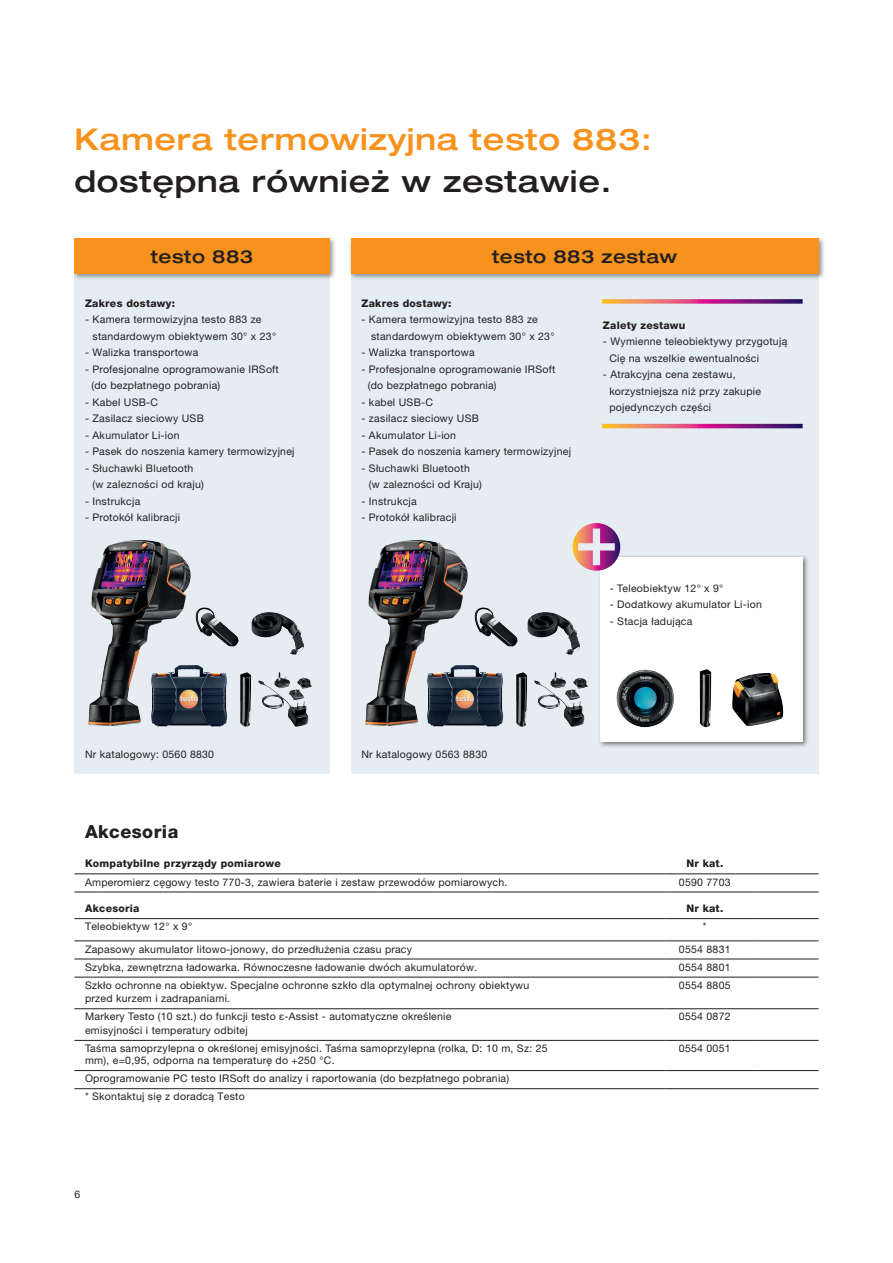
<style>
.page{position:relative;width:893px;height:1263px;background:#fff}
.page>*{position:absolute;margin:0;border:0;box-sizing:border-box;transform-origin:0 0}
.t1{font:500 expanded 30px "Helvetica Neue LTW1 G";letter-spacing:.025em;color:#f7931d}
.t2{font:500 expanded 30px "Helvetica Neue LTW1 G";letter-spacing:.025em;color:#231f20}
.t3{font:500 expanded 18px "Helvetica Neue LTW1 G";letter-spacing:.025em;color:#231f20}
.t4{font:800 18px "Helvetica Neue LTW1 G";letter-spacing:.025em;color:#231f20}
.t5{font:10.5px/16.5px "Helvetica Neue LTW1 G";letter-spacing:.025em;color:#231f20}
.t6{font:800 10.5px "Helvetica Neue LTW1 G";letter-spacing:.025em;color:#231f20}
</style>
<div class="page">
<div style="left:351px;top:264px;width:468px;height:510px;background:#e5edf2"></div>
<div style="left:348px;top:236px;width:477px;height:45px;background:#231f20;opacity:.5"></div>
<div style="left:351px;top:238px;width:468px;height:36px;background:#f7931d"></div>
<div style="left:598px;top:555px;width:212px;height:193px;background:#231f20;opacity:.6"></div>
<div style="left:600px;top:557px;width:203px;height:185px;background:#fff"></div>
<div style="left:74px;top:264px;width:256px;height:510px;background:#e5edf2"></div>
<svg style="left:602px;top:424px;width:201px;height:4px"></svg>
<svg style="left:602px;top:299px;width:201px;height:5px"></svg>
<img style="left:88px;top:540px;width:103px;height:186px">
<img style="left:365px;top:540px;width:103px;height:186px">
<img style="left:617px;top:669px;width:57px;height:58px">
<img style="left:700px;top:669px;width:11px;height:58px">
<img style="left:732px;top:673px;width:51px;height:53px">
<img style="left:151px;top:665px;width:76px;height:62px">
<img style="left:252px;top:612px;width:52px;height:42px">
<img style="left:240px;top:672px;width:11px;height:55px">
<img style="left:258px;top:672px;width:54px;height:43px">
<img style="left:427px;top:665px;width:76px;height:62px">
<img style="left:528px;top:612px;width:52px;height:42px">
<img style="left:516px;top:672px;width:11px;height:55px">
<img style="left:534px;top:672px;width:54px;height:43px">
<svg style="left:573px;top:523px;width:47px;height:48px"></svg>
<div style="left:72px;top:236px;width:264px;height:45px;background:#231f20;opacity:.5"></div>
<div style="left:74px;top:238px;width:256px;height:36px;background:#f7931d"></div>
<img style="left:196px;top:607px;width:43px;height:39px">
<img style="left:475px;top:607px;width:43px;height:39px">
<hr style="left:74px;top:918px;width:591px;height:1px;background:#231f20">
<hr style="left:665px;top:918px;width:90px;height:1px;background:#231f20">
<hr style="left:755px;top:918px;width:64px;height:1px;background:#231f20">
<hr style="left:74px;top:940px;width:591px;height:1px;background:#231f20">
<hr style="left:665px;top:940px;width:90px;height:1px;background:#231f20">
<hr style="left:755px;top:940px;width:64px;height:1px;background:#231f20">
<hr style="left:74px;top:959px;width:591px;height:1px;background:#231f20">
<hr style="left:665px;top:959px;width:90px;height:1px;background:#231f20">
<hr style="left:755px;top:959px;width:64px;height:1px;background:#231f20">
<hr style="left:74px;top:977px;width:591px;height:1px;background:#231f20">
<hr style="left:665px;top:977px;width:90px;height:1px;background:#231f20">
<hr style="left:755px;top:977px;width:64px;height:1px;background:#231f20">
<hr style="left:74px;top:1008px;width:591px;height:1px;background:#231f20">
<hr style="left:665px;top:1008px;width:90px;height:1px;background:#231f20">
<hr style="left:755px;top:1008px;width:64px;height:1px;background:#231f20">
<hr style="left:74px;top:1040px;width:591px;height:1px;background:#231f20">
<hr style="left:665px;top:1040px;width:90px;height:1px;background:#231f20">
<hr style="left:755px;top:1040px;width:64px;height:1px;background:#231f20">
<hr style="left:74px;top:1070px;width:591px;height:1px;background:#231f20">
<hr style="left:665px;top:1070px;width:90px;height:1px;background:#231f20">
<hr style="left:755px;top:1070px;width:64px;height:1px;background:#231f20">
<hr style="left:74px;top:1088px;width:591px;height:1px;background:#231f20">
<hr style="left:665px;top:1088px;width:90px;height:1px;background:#231f20">
<hr style="left:755px;top:1088px;width:64px;height:1px;background:#231f20">
<hr style="left:74px;top:891px;width:591px;height:1px;background:#231f20">
<hr style="left:665px;top:891px;width:90px;height:1px;background:#231f20">
<hr style="left:755px;top:891px;width:64px;height:1px;background:#231f20">
<hr style="left:74px;top:873px;width:591px;height:1px;background:#231f20">
<hr style="left:665px;top:873px;width:90px;height:1px;background:#231f20">
<hr style="left:755px;top:873px;width:64px;height:1px;background:#231f20">
<h1 class="t1" style="left:74px;top:120px;width:579px">Kamera termowizyjna testo 883:</h1>
<h1 class="t2" style="left:74px;top:162px;width:538px">dostępna również w zestawie.</h1>
<h2 class="t3" style="left:151px;top:245px;width:104px">testo 883</h2>
<h2 class="t3" style="left:492px;top:245px;width:187px">testo 883 zestaw</h2>
<p class="t6" style="left:85px;top:297px;width:92px">Zakres dostawy:</p>
<p class="t5" style="left:93px;top:311px;width:185px;text-indent:-8px">- Kamera termowizyjna testo 883 ze standardowym obiektywem 30° x 23°</p>
<p class="t5" style="left:85px;top:344px;width:115px">- Walizka transportowa</p>
<p class="t5" style="left:91px;top:361px;width:189px;text-indent:-6px">- Profesjonalne oprogramowanie IRSoft (do bezpłatnego pobrania)</p>
<p class="t5" style="left:85px;top:394px;width:75px">- Kabel USB-C</p>
<p class="t5" style="left:85px;top:410px;width:120px">- Zasilacz sieciowy USB</p>
<p class="t5" style="left:85px;top:427px;width:96px">- Akumulator Li-ion</p>
<p class="t5" style="left:85px;top:443px;width:211px">- Pasek do noszenia kamery termowizyjnej</p>
<p class="t5" style="left:93px;top:460px;width:113px;text-indent:-8px">- Słuchawki Bluetooth (w zalezności od kraju)</p>
<p class="t5" style="left:85px;top:492px;width:57px">- Instrukcja</p>
<p class="t5" style="left:85px;top:509px;width:97px">- Protokół kalibracji</p>
<p class="t6" style="left:361px;top:297px;width:92px">Zakres dostawy:</p>
<p class="t5" style="left:371px;top:311px;width:185px;text-indent:-10px">- Kamera termowizyjna testo 883 ze standardowym obiektywem 30° x 23°</p>
<p class="t5" style="left:361px;top:344px;width:115px">- Walizka transportowa</p>
<p class="t5" style="left:368px;top:360px;width:189px;text-indent:-6px">- Profesjonalne oprogramowanie IRSoft (do bezpłatnego pobrania)</p>
<p class="t5" style="left:361px;top:393px;width:73px">- kabel USB-C</p>
<p class="t5" style="left:361px;top:410px;width:119px">- zasilacz sieciowy USB</p>
<p class="t5" style="left:361px;top:426px;width:96px">- Akumulator Li-ion</p>
<p class="t5" style="left:361px;top:443px;width:211px">- Pasek do noszenia kamery termowizyjnej</p>
<p class="t5" style="left:369px;top:459px;width:114px;text-indent:-8px">- Słuchawki Bluetooth (w zalezności od Kraju)</p>
<p class="t5" style="left:361px;top:492px;width:57px">- Instrukcja</p>
<p class="t5" style="left:361px;top:509px;width:97px">- Protokół kalibracji</p>
<p class="t6" style="left:603px;top:319px;width:84px">Zalety zestawu</p>
<p class="t5" style="left:609px;top:333px;width:179px;text-indent:-6px">- Wymienne teleobiektywy przygotują<br>Cię na wszelkie ewentualności</p>
<p class="t5" style="left:609px;top:366px;width:153px;text-indent:-6px">- Atrakcyjna cena zestawu, korzystniejsza niż przy zakupie pojedynczych części</p>
<p class="t5" style="left:610px;top:579px;width:115px">- Teleobiektyw 12° x 9°</p>
<p class="t5" style="left:610px;top:596px;width:154px">- Dodatkowy akumulator Li-ion</p>
<p class="t5" style="left:610px;top:612px;width:84px">- Stacja ładująca</p>
<p class="t5" style="left:85px;top:746px;width:131px">Nr katalogowy: 0560 8830</p>
<p class="t5" style="left:361px;top:746px;width:127px">Nr katalogowy 0563 8830</p>
<h2 class="t4" style="left:85px;top:821px;width:95px">Akcesoria</h2>
<p class="t6" style="left:85px;top:857px;width:197px">Kompatybilne przyrządy pomiarowe</p>
<p class="t6" style="left:686px;top:857px;width:38px">Nr kat.</p>
<p class="t5" style="left:85px;top:873px;width:424px">Amperomierz cęgowy testo 770-3, zawiera baterie i zestaw przewodów pomiarowych.</p>
<p class="t5" style="left:679px;top:873px;width:53px">0590 7703</p>
<p class="t6" style="left:85px;top:902px;width:56px">Akcesoria</p>
<p class="t6" style="left:686px;top:902px;width:38px">Nr kat.</p>
<p class="t5" style="left:85px;top:918px;width:109px">Teleobiektyw 12° x 9°</p>
<p class="t5" style="left:703px;top:918px;width:5px">*</p>
<p class="t5" style="left:85px;top:940px;width:329px">Zapasowy akumulator litowo-jonowy, do przedłużenia czasu pracy</p>
<p class="t5" style="left:679px;top:940px;width:53px">0554 8831</p>
<p class="t5" style="left:85px;top:959px;width:393px">Szybka, zewnętrzna ładowarka. Równoczesne ładowanie dwóch akumulatorów.</p>
<p class="t5" style="left:679px;top:959px;width:53px">0554 8801</p>
<p class="t5" style="left:85px;top:978px;width:446px;line-height:13.5px">Szkło ochronne na obiektyw. Specjalne ochronne szkło dla optymalnej ochrony obiektywu przed kurzem i zadrapaniami.</p>
<p class="t5" style="left:679px;top:977px;width:53px">0554 8805</p>
<p class="t5" style="left:85px;top:1010px;width:368px;line-height:13.5px">Markery Testo (10 szt.) do funkcji testo ε-Assist - automatyczne określenie emisyjności i temperatury odbitej</p>
<p class="t5" style="left:679px;top:1008px;width:53px">0554 0872</p>
<p class="t5" style="left:85px;top:1042px;width:464px;line-height:12px">Taśma samoprzylepna o określonej emisyjności. Taśma samoprzylepna (rolka, D: 10 m, Sz: 25 mm), e=0,95, odporna na temperaturę do +250 °C.</p>
<p class="t5" style="left:679px;top:1040px;width:53px">0554 0051</p>
<p class="t5" style="left:85px;top:1069px;width:426px;line-height:18.1px">Oprogramowanie PC testo IRSoft do analizy i raportowania (do bezpłatnego pobrania) * Skontaktuj się z doradcą Testo</p>
<p class="t5" style="left:74px;top:1186px;width:7px">6</p>
</div>
